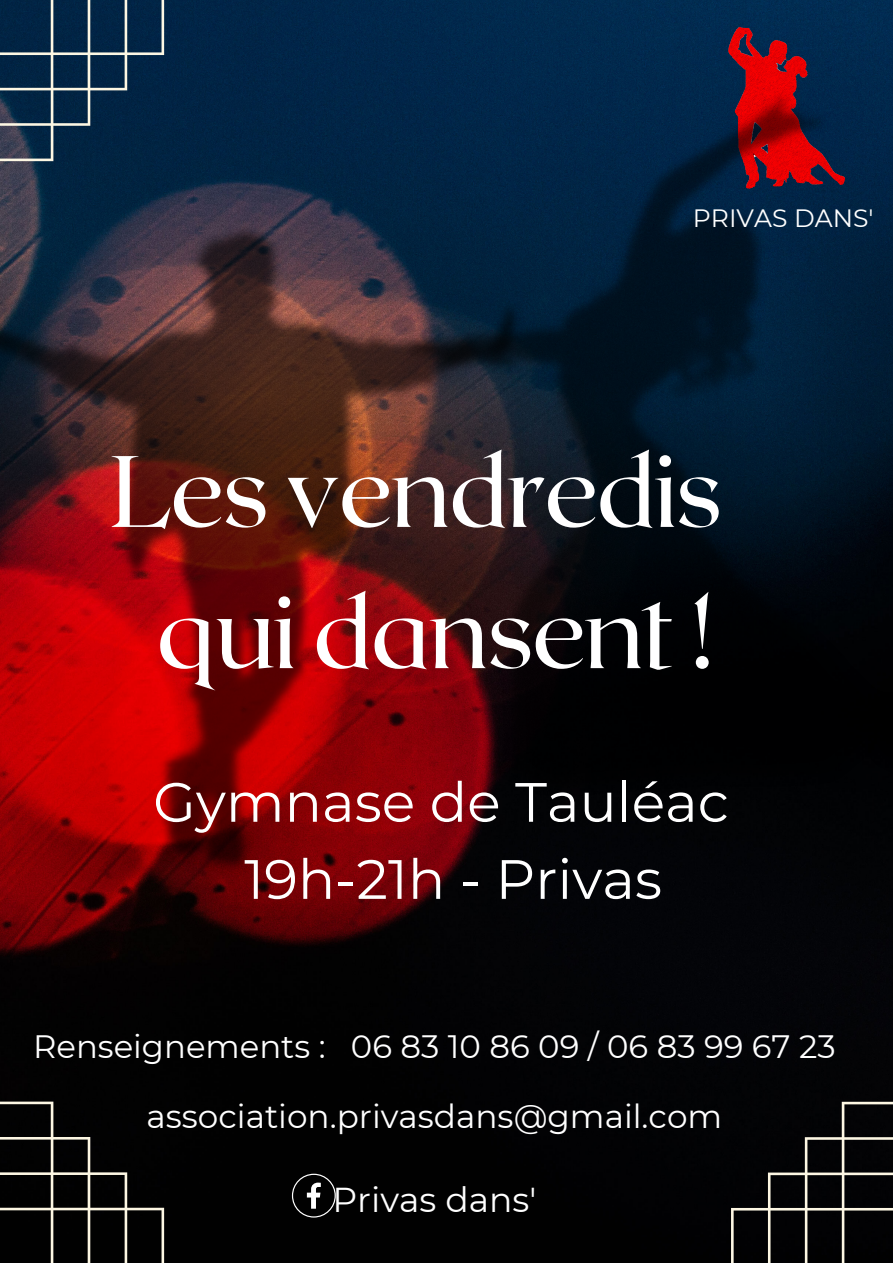
<style>
.page{position:relative;width:893px;height:1263px;background:#fff}
.page>*{position:absolute;margin:0;border:0;box-sizing:border-box;transform-origin:0 0}
.t1{font:101.18px "Roxborough CF";letter-spacing:-.02em;color:#fff}
.t2{font:55.35px/77.1px "Montserrat";color:#fff;text-align:center}
.t3{font:34.5px "Montserrat";color:#fff}
.t4{font:32.7px "Montserrat";color:#fff}
.t5{font:32.33px "Montserrat";color:#fff}
.t6{font:25.05px "Montserrat";color:#fff}
</style>
<div class="page">
<img style="left:0;top:0;width:893px;height:1263px">
<svg style="left:0;top:0;width:164px;height:161px;background:#183651"></svg>
<svg style="left:731px;top:1102px;width:162px;height:161px;background:#0f0f10"></svg>
<svg style="left:0;top:1101px;width:164px;height:162px;background:#151513"></svg>
<img style="left:716px;top:17px;width:135px;height:72px">
<img style="left:0;top:222px;width:524px;height:652px">
<img style="left:400px;top:89px;width:493px;height:708px">
<svg style="left:292px;top:1174px;width:44px;height:43px;background:#2e2e2e"></svg>
<p class="t6" style="left:693px;top:203px;width:182px">PRIVAS DANS'</p>
<p class="t1" style="left:110px;top:426px;width:613px">Les vendredis</p>
<p class="t1" style="left:156px;top:567px;width:558px">qui dansent !</p>
<p class="t2" style="left:153px;top:763px;width:577px">Gymnase de Tauléac<br>19h-21h - Privas</p>
<p class="t5" style="left:33px;top:1026px;width:804px">Renseignements : 06 83 10 86 09 / 06 83 99 67 23</p>
<p class="t4" style="left:147px;top:1096px;width:577px">association.privasdans@gmail.com</p>
<p class="t3" style="left:332px;top:1179px;width:205px">Privas dans'</p>
</div>
